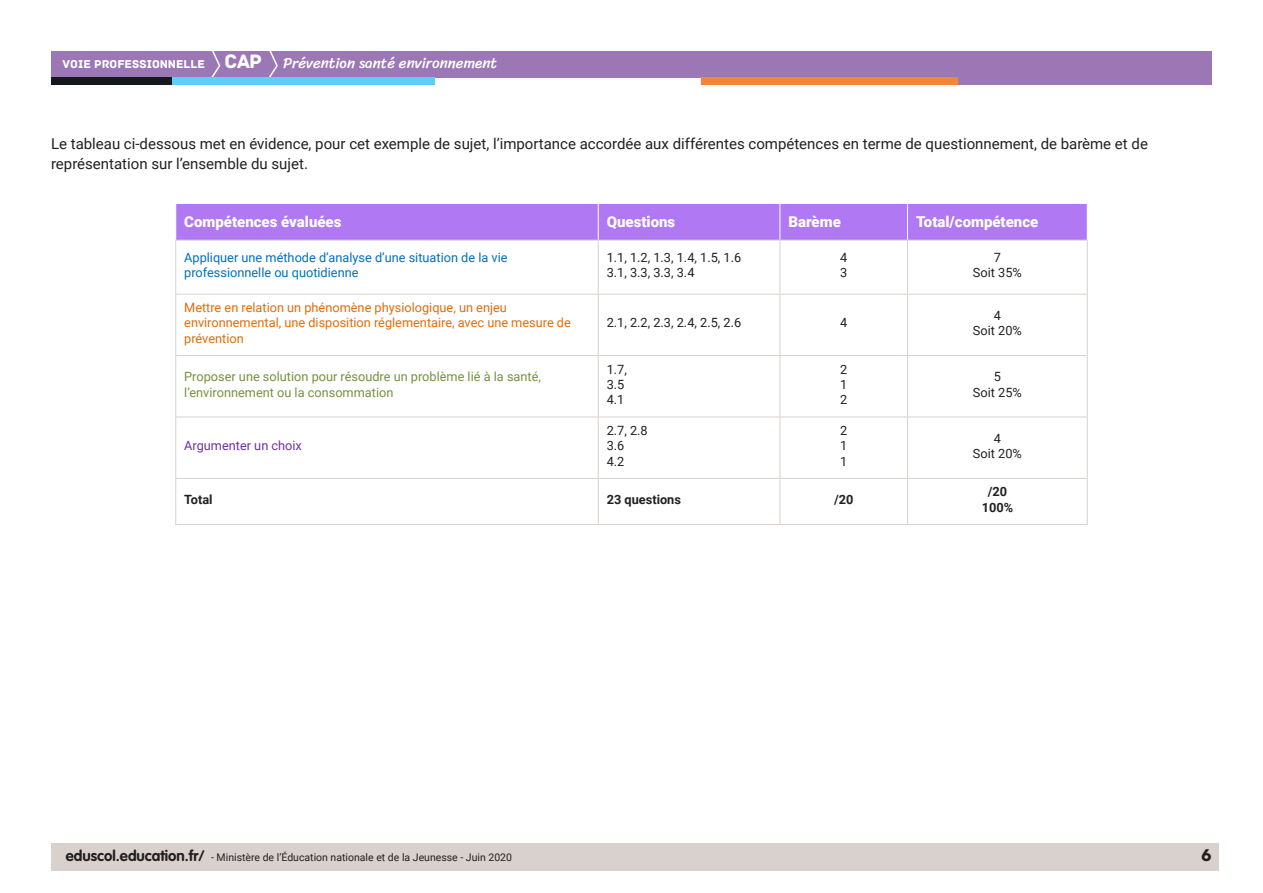
<style>
.page{position:relative;width:1263px;height:893px;background:#fff}
.page>*{position:absolute;margin:0;border:0;box-sizing:border-box;transform-origin:0 0}
.t1{font:18px "Archive";color:#231f20}
.Texte_courant{font:15px/19.5px "Roboto";color:#231f20}
.t2{font:15px "Sriracha";color:#fff}
.Entête_L1{font:900 15px "Roboto";color:#fff}
.Corps{font:12.75px "Roboto";color:#231f20}
.Corps-2{font:12.75px/15.3px "Roboto";color:#e36c0a}
.Corps-3{font:12.75px/15.3px "Roboto";color:#76923c}
.Corps-4{font:12.75px/15.3px "Roboto";color:#0070c0}
.Corps-5{font:700 12.75px "Roboto";color:#231f20}
.Corps-6{font:12.75px "Roboto";color:#7030a0}
.t3{font:10.5px "Roboto";color:#231f20}
.s1{font-family:"Archive";font-size:12px}
.s2{font-family:"Archive";font-size:20.4px}
.s3{font-family:"VAG Rounded Std";font-weight:700;font-size:15px}
</style>
<div class="page">
<div style="left:51px;top:51px;width:1161px;height:27px;background:#9b77b5"></div>
<svg style="left:209px;top:51px;width:12px;height:27px"></svg>
<svg style="left:266px;top:51px;width:24px;height:27px"></svg>
<div style="left:172px;top:78px;width:263px;height:7px;background:#5fcdf5"></div>
<div style="left:51px;top:78px;width:121px;height:7px;background:#141a1c"></div>
<div style="left:955px;top:78px;width:257px;height:7px;background:#9b77b5"></div>
<div style="left:701px;top:78px;width:257px;height:7px;background:#f48437"></div>
<div style="left:51px;top:843px;width:1167px;height:27px;background:#d8d1ce"></div>
<div style="left:176px;top:204px;width:911px;height:36px;background:#b078f2"></div>
<svg style="left:176px;top:241px;width:911px;height:283px"></svg>
<hr style="left:598px;top:204px;width:1px;height:36px;background:#fff">
<hr style="left:779px;top:204px;width:1px;height:36px;background:#fff">
<hr style="left:907px;top:204px;width:1px;height:36px;background:#fff">
<hr style="left:598px;top:240px;width:1px;height:54px;background:#d8d1ce">
<hr style="left:779px;top:240px;width:1px;height:54px;background:#d8d1ce">
<hr style="left:907px;top:240px;width:1px;height:54px;background:#d8d1ce">
<hr style="left:175px;top:294px;width:423px;height:1px;background:#d8d1ce">
<hr style="left:598px;top:294px;width:182px;height:1px;background:#d8d1ce">
<hr style="left:598px;top:294px;width:1px;height:61px;background:#d8d1ce">
<hr style="left:780px;top:294px;width:127px;height:1px;background:#d8d1ce">
<hr style="left:779px;top:294px;width:1px;height:61px;background:#d8d1ce">
<hr style="left:907px;top:294px;width:180px;height:1px;background:#d8d1ce">
<hr style="left:907px;top:294px;width:1px;height:61px;background:#d8d1ce">
<hr style="left:175px;top:355px;width:423px;height:1px;background:#d8d1ce">
<hr style="left:598px;top:355px;width:182px;height:1px;background:#d8d1ce">
<hr style="left:598px;top:356px;width:1px;height:61px;background:#d8d1ce">
<hr style="left:780px;top:355px;width:127px;height:1px;background:#d8d1ce">
<hr style="left:779px;top:356px;width:1px;height:61px;background:#d8d1ce">
<hr style="left:907px;top:355px;width:180px;height:1px;background:#d8d1ce">
<hr style="left:907px;top:356px;width:1px;height:61px;background:#d8d1ce">
<hr style="left:175px;top:417px;width:423px;height:1px;background:#d8d1ce">
<hr style="left:598px;top:417px;width:182px;height:1px;background:#d8d1ce">
<hr style="left:598px;top:417px;width:1px;height:61px;background:#d8d1ce">
<hr style="left:780px;top:417px;width:127px;height:1px;background:#d8d1ce">
<hr style="left:779px;top:417px;width:1px;height:61px;background:#d8d1ce">
<hr style="left:907px;top:417px;width:180px;height:1px;background:#d8d1ce">
<hr style="left:907px;top:417px;width:1px;height:61px;background:#d8d1ce">
<hr style="left:175px;top:478px;width:423px;height:1px;background:#d8d1ce">
<hr style="left:598px;top:478px;width:182px;height:1px;background:#d8d1ce">
<hr style="left:598px;top:479px;width:1px;height:45px;background:#d8d1ce">
<hr style="left:780px;top:478px;width:127px;height:1px;background:#d8d1ce">
<hr style="left:779px;top:479px;width:1px;height:45px;background:#d8d1ce">
<hr style="left:907px;top:478px;width:180px;height:1px;background:#d8d1ce">
<hr style="left:907px;top:479px;width:1px;height:45px;background:#d8d1ce">
<hr style="left:175px;top:240px;width:1px;height:54px;background:#d8d1ce">
<hr style="left:1087px;top:240px;width:1px;height:54px;background:#d8d1ce">
<hr style="left:175px;top:294px;width:1px;height:61px;background:#d8d1ce">
<hr style="left:1087px;top:294px;width:1px;height:61px;background:#d8d1ce">
<hr style="left:175px;top:356px;width:1px;height:61px;background:#d8d1ce">
<hr style="left:1087px;top:356px;width:1px;height:61px;background:#d8d1ce">
<hr style="left:175px;top:417px;width:1px;height:61px;background:#d8d1ce">
<hr style="left:1087px;top:417px;width:1px;height:61px;background:#d8d1ce">
<hr style="left:175px;top:479px;width:1px;height:45px;background:#d8d1ce">
<hr style="left:1087px;top:479px;width:1px;height:45px;background:#d8d1ce">
<hr style="left:175px;top:524px;width:423px;height:1px;background:#d8d1ce">
<hr style="left:598px;top:524px;width:182px;height:1px;background:#d8d1ce">
<hr style="left:780px;top:524px;width:127px;height:1px;background:#d8d1ce">
<hr style="left:907px;top:524px;width:180px;height:1px;background:#d8d1ce">
<hr style="left:175px;top:240px;width:423px;height:1px;background:#d8d1ce">
<hr style="left:598px;top:240px;width:182px;height:1px;background:#d8d1ce">
<hr style="left:780px;top:240px;width:127px;height:1px;background:#d8d1ce">
<hr style="left:907px;top:240px;width:180px;height:1px;background:#d8d1ce">
<p class="t2" style="left:63px;top:54px;width:436px"><span class="s1">VOIE PROFESSIONNELLE</span> <span class="s2">CAP</span> Prévention santé environnement</p>
<p class="Texte_courant" style="left:51px;top:134px;width:1098px">Le tableau ci-dessous met en évidence, pour cet exemple de sujet, l’importance accordée aux différentes compétences en terme de questionnement, de barème et de représentation sur l’ensemble du sujet.</p>
<p class="Entête_L1" style="left:184px;top:211px;width:159px">Compétences évaluées</p>
<p class="Entête_L1" style="left:607px;top:211px;width:70px">Questions</p>
<p class="Entête_L1" style="left:788px;top:211px;width:54px">Barème</p>
<p class="Entête_L1" style="left:916px;top:211px;width:124px">Total/compétence</p>
<p class="Corps-4" style="left:184px;top:249px;width:325px">Appliquer une méthode d’analyse d’une situation de la vie professionnelle ou quotidienne</p>
<p class="Corps" style="left:607px;top:249px;width:136px">1.1, 1.2, 1.3, 1.4, 1.5, 1.6</p>
<p class="Corps" style="left:840px;top:249px;width:9px">4</p>
<p class="Corps" style="left:840px;top:264px;width:9px">3</p>
<p class="Corps" style="left:994px;top:249px;width:9px">7</p>
<p class="Corps" style="left:973px;top:264px;width:50px">Soit 35%</p>
<p class="Corps" style="left:607px;top:264px;width:89px">3.1, 3.3, 3.3, 3.4</p>
<p class="Corps-2" style="left:184px;top:300px;width:388px">Mettre en relation un phénomène physiologique, un enjeu environnemental, une disposition réglementaire, avec une mesure de prévention</p>
<p class="Corps-3" style="left:184px;top:369px;width:358px">Proposer une solution pour résoudre un problème lié à la santé, l’environnement ou la consommation</p>
<p class="Corps-6" style="left:184px;top:437px;width:119px">Argumenter un choix</p>
<p class="Corps" style="left:607px;top:314px;width:136px">2.1, 2.2, 2.3, 2.4, 2.5, 2.6</p>
<p class="Corps" style="left:840px;top:314px;width:9px">4</p>
<p class="Corps" style="left:607px;top:360px;width:22px">1.7,</p>
<p class="Corps" style="left:607px;top:375px;width:19px">3.5</p>
<p class="Corps" style="left:607px;top:391px;width:19px">4.1</p>
<p class="Corps" style="left:607px;top:422px;width:43px">2.7, 2.8</p>
<p class="Corps" style="left:607px;top:437px;width:19px">3.6</p>
<p class="Corps" style="left:607px;top:452px;width:19px">4.2</p>
<p class="Corps" style="left:840px;top:360px;width:9px">2</p>
<p class="Corps" style="left:840px;top:375px;width:9px">1</p>
<p class="Corps" style="left:840px;top:391px;width:9px">2</p>
<p class="Corps" style="left:840px;top:422px;width:9px">2</p>
<p class="Corps" style="left:840px;top:437px;width:9px">1</p>
<p class="Corps" style="left:840px;top:452px;width:9px">1</p>
<p class="Corps-5" style="left:184px;top:491px;width:30px">Total</p>
<p class="Corps-5" style="left:607px;top:491px;width:76px">23 questions</p>
<p class="Corps-5" style="left:834px;top:491px;width:21px">/20</p>
<p class="Corps" style="left:994px;top:306px;width:9px">4</p>
<p class="Corps" style="left:973px;top:322px;width:50px">Soit 20%</p>
<p class="Corps" style="left:994px;top:368px;width:9px">5</p>
<p class="Corps" style="left:973px;top:383px;width:50px">Soit 25%</p>
<p class="Corps" style="left:994px;top:429px;width:9px">4</p>
<p class="Corps" style="left:973px;top:444px;width:50px">Soit 20%</p>
<p class="Corps-5" style="left:988px;top:483px;width:21px">/20</p>
<p class="Corps-5" style="left:982px;top:498px;width:33px">100%</p>
<p class="t3" style="left:66px;top:850px;width:448px"><span class="s3">eduscol.education.fr/</span> - Ministère de l’Éducation nationale et de la Jeunesse - Juin 2020</p>
<p class="t1" style="left:1201px;top:845px;width:12px">6</p>
</div>
